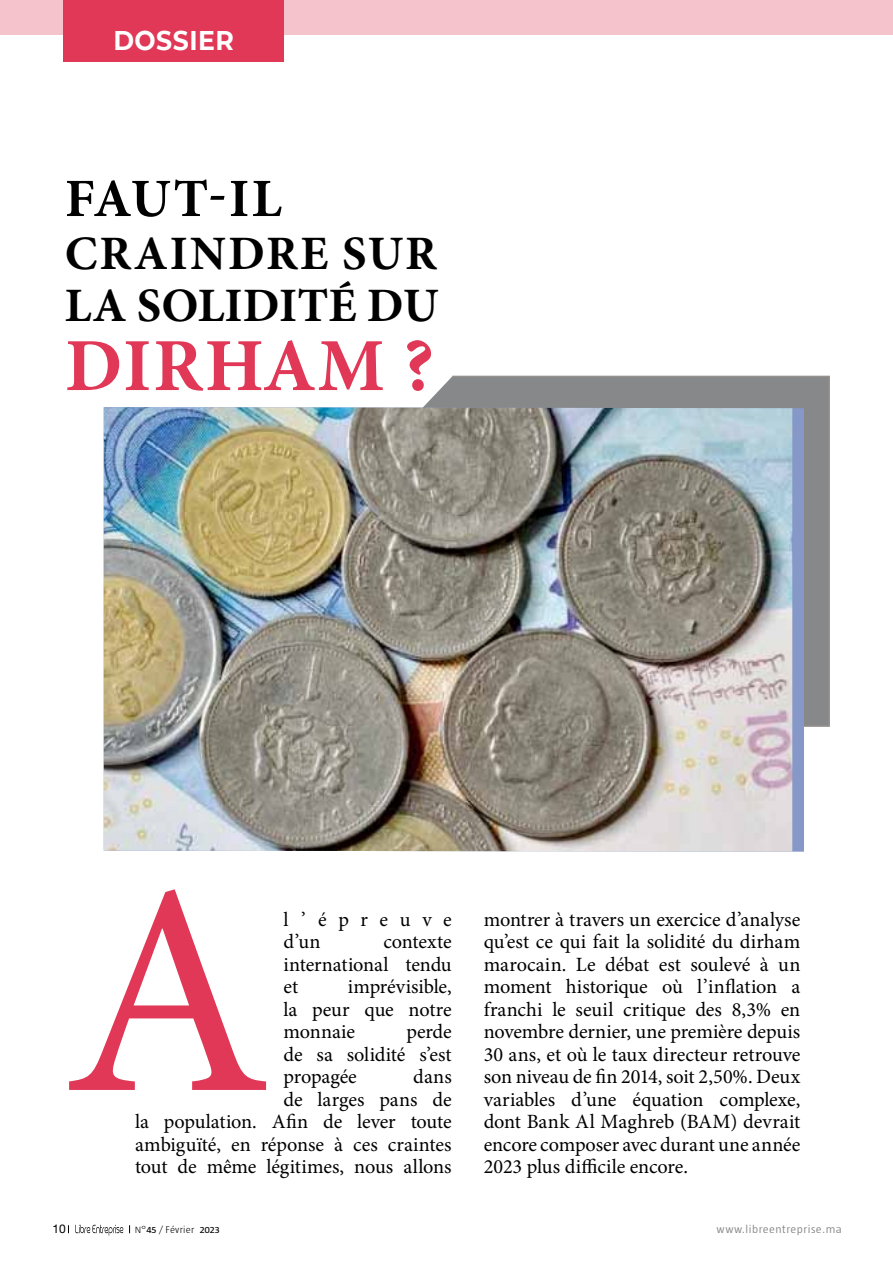
<style>
.page{position:relative;width:893px;height:1263px;background:#fff}
.page>*{position:absolute;margin:0;border:0;box-sizing:border-box;transform-origin:0 0}
.t1{font:301.5px "Minion Pro";color:#e03856}
.t2{font:700 75px "Minion Pro";letter-spacing:.02em;color:#e03856}
.t3{font:700 54px "Minion Pro";letter-spacing:.01em;color:#000}
.t4{font:700 48px/52.5px "Minion Pro";letter-spacing:.025em;color:#000}
.t5{font:700 27px "Montserrat";letter-spacing:.02em;color:#fff;scale:.93 1}
.t6{font:20.25px/22.5px "Minion Pro";letter-spacing:-.005em;color:#000;text-align:justify}
.t7{font:20.25px/22.5px "Minion Pro";letter-spacing:.57em;color:#000}
.t8{font:12px "Helvetica Neue";color:#000}
.t9{font:300 11.4px "Taz";letter-spacing:.04em;color:#87888a;scale:1.11 1}
.t10{font:300 10.05px "Taz";letter-spacing:.02em;color:#000;scale:1.08 1}
.s1{font-size:9.3px}
.s2{font-weight:400;font-size:9.3px}
</style>
<div class="page">
<svg style="left:75px;top:1225px;width:48px;height:10px"></svg>
<svg style="left:423px;top:375px;width:407px;height:352px;background:#8b8e97"></svg>
<img style="left:104px;top:407px;width:688px;height:445px">
<div style="left:0;top:0;width:893px;height:34px;background:#f5c3cc"></div>
<div style="left:63px;top:0;width:221px;height:62px;background:#e03856"></div>
<h3 class="t5" style="left:113px;top:21px;width:131px">DOSSIER</h3>
<h3 class="t3" style="left:65px;top:161px;width:218px">FAUT-IL</h3>
<h3 class="t4" style="left:65px;top:226px;width:375px">CRAINDRE SUR<br>LA SOLIDITÉ DU</h3>
<h2 class="t2" style="left:65px;top:313px;width:370px">DIRHAM ?</h2>
<h1 class="t1" style="left:63px;top:792px;width:210px">A</h1>
<p class="t7" style="left:284px;top:908px;width:170px">l’épreuve d’un</p>
<p class="t6" style="left:284px;top:930px;width:170px;text-indent:100px">contexte international tendu et</p>
<p class="t6" style="left:284px;top:975px;width:170px;text-indent:64px">imprévisible, la peur que notre monnaie</p>
<p class="t6" style="left:284px;top:1020px;width:170px;text-indent:123px">perde de sa solidité s’est propagée</p>
<p class="t6" style="left:135px;top:1065px;width:318px;text-align:right">dans<br>de larges pans de<br>la population. Afin de lever toute ambiguïté, en réponse à ces craintes tout de même légitimes, nous allons</p>
<p class="t6" style="left:484px;top:908px;width:318px">montrer à travers un exercice d’analyse qu’est ce qui fait la solidité du dirham marocain. Le débat est soulevé à un moment historique où l’inflation a franchi le seuil critique des 8,3% en novembre dernier, une première depuis 30 ans, et où le taux directeur retrouve son niveau de fin 2014, soit 2,50%. Deux variables d’une équation complexe, dont Bank Al Maghreb (BAM) devrait encore composer avec durant une année</p>
<p class="t6" style="left:484px;top:1155px;width:206px">2023 plus difficile encore.</p>
<p class="t8" style="left:53px;top:1221px;width:15px">10</p>
<p class="t10" style="left:135px;top:1223px;width:80px"><span class="s1">N°</span><span class="s2">45</span> <span class="s1">/</span> Février <span class="s2">2023</span></p>
<p class="t9" style="left:717px;top:1223px;width:114px">www.libreentreprise.ma</p>
</div>
